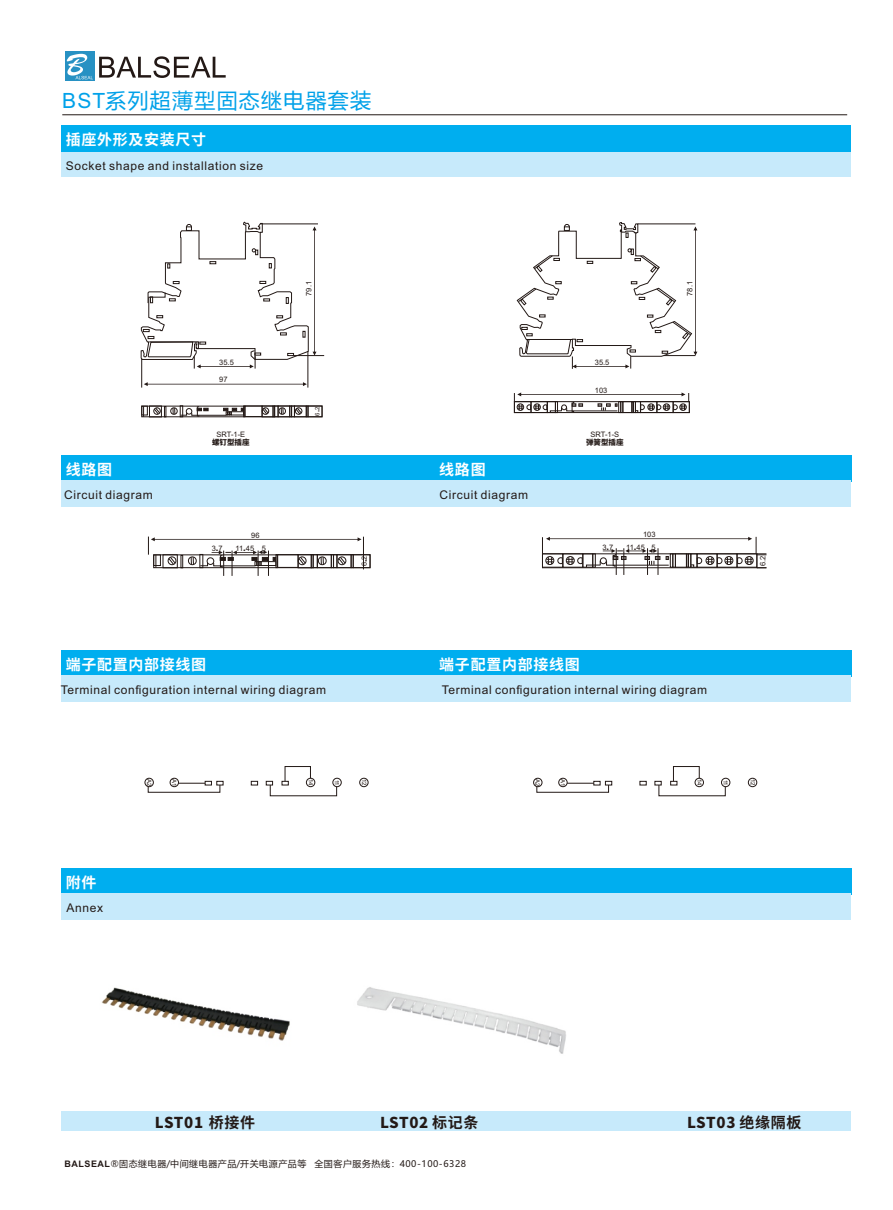
<style>
.page{position:relative;width:893px;height:1210px;background:#fff}
.page>*{position:absolute;margin:0;border:0;box-sizing:border-box;transform-origin:0 0}
.t1{font:21px "Microsoft Ya Hei";letter-spacing:.06em;color:#00a1e9}
.t2{font:700 15px "Source Han Sans CN";letter-spacing:.045em;color:#fff}
.t3{font:900 15px "Noto Sans Hans";letter-spacing:.035em;color:#231916}
.t4{font:12px "Arial";letter-spacing:.055em;color:#231916}
.t5{font:9px "Microsoft Ya Hei";letter-spacing:.06em;color:#231916}
.t6{font:7.5px "Arial";color:#231916}
.t7{font:900 7.5px "Noto Sans Hans";color:#231916}
.t8{font:7.2px "Arial";color:#231916}
.t9{font:6px "Arial";color:#231916}
.s1{font-family:"Arial"}
.s2{font-family:"Noto Sans Hans";font-weight:900}
.s3{font-family:"Source Han Sans CN";font-weight:700}
.s4{font-family:"Arial";font-weight:700}
</style>
<div class="page">
<div style="left:61px;top:1112px;width:789px;height:19px;background:#c7eafb"></div>
<div style="left:65px;top:51px;width:30px;height:30px;background:#2791c3"></div>
<svg style="left:67px;top:54px;width:26px;height:25px"></svg>
<svg style="left:99px;top:56px;width:127px;height:22px"></svg>
<hr style="left:62px;top:114px;width:785px;height:1px;background:#231916">
<div style="left:61px;top:455px;width:790px;height:27px;background:#00aeef"></div>
<div style="left:61px;top:151px;width:789px;height:26px;background:#c7eafb"></div>
<div style="left:61px;top:125px;width:789px;height:26px;background:#00aeef"></div>
<div style="left:61px;top:481px;width:789px;height:26px;background:#c7eafb"></div>
<div style="left:61px;top:650px;width:790px;height:26px;background:#00aeef"></div>
<div style="left:61px;top:676px;width:789px;height:26px;background:#c7eafb"></div>
<div style="left:61px;top:868px;width:790px;height:26px;background:#00aeef"></div>
<div style="left:61px;top:893px;width:789px;height:26px;background:#c7eafb"></div>
<img style="left:101px;top:987px;width:189px;height:54px">
<img style="left:357px;top:987px;width:209px;height:67px">
<div style="left:141px;top:406px;width:7px;height:9px;border:1px solid #231916"></div>
<div style="left:149px;top:406px;width:13px;height:11px;border:1px solid #231916"></div>
<div style="left:245px;top:405px;width:17px;height:12px;border:1px solid #231916"></div>
<div style="left:308px;top:405px;width:14px;height:12px;border:1px solid #231916"></div>
<div style="left:141px;top:406px;width:181px;height:11px;border:1px solid #231916"></div>
<svg style="left:153px;top:405px;width:92px;height:12px"></svg>
<svg style="left:262px;top:405px;width:46px;height:12px"></svg>
<svg style="left:514px;top:392px;width:175px;height:19px"></svg>
<svg style="left:516px;top:222px;width:181px;height:147px"></svg>
<hr style="left:292px;top:355px;width:32px;height:1px;background:#231916">
<hr style="left:260px;top:223px;width:58px;height:1px;background:#231916">
<svg style="left:140px;top:221px;width:176px;height:167px"></svg>
<hr style="left:363px;top:537px;width:1px;height:32px;background:#231916">
<svg style="left:148px;top:536px;width:213px;height:40px"></svg>
<svg style="left:542px;top:537px;width:224px;height:38px"></svg>
<div style="left:514px;top:401px;width:176px;height:12px;border:1px solid #231916"></div>
<div style="left:145px;top:778px;width:9px;height:9px;border:1px solid #231916;border-radius:50%"></div>
<div style="left:170px;top:778px;width:9px;height:9px;border:1px solid #231916;border-radius:50%"></div>
<div style="left:332px;top:778px;width:10px;height:9px;border:1px solid #231916;border-radius:50%"></div>
<div style="left:359px;top:778px;width:9px;height:9px;border:1px solid #231916;border-radius:50%"></div>
<svg style="left:147px;top:781px;width:76px;height:12px"></svg>
<svg style="left:251px;top:781px;width:7px;height:4px"></svg>
<svg style="left:266px;top:766px;width:71px;height:30px"></svg>
<div style="left:533px;top:778px;width:9px;height:9px;border:1px solid #231916;border-radius:50%"></div>
<div style="left:558px;top:778px;width:9px;height:9px;border:1px solid #231916;border-radius:50%"></div>
<div style="left:721px;top:778px;width:9px;height:9px;border:1px solid #231916;border-radius:50%"></div>
<div style="left:748px;top:778px;width:9px;height:9px;border:1px solid #231916;border-radius:50%"></div>
<svg style="left:536px;top:781px;width:76px;height:12px"></svg>
<svg style="left:639px;top:781px;width:8px;height:4px"></svg>
<svg style="left:654px;top:766px;width:72px;height:30px"></svg>
<h1 class="t1" style="left:62px;top:91px;width:310px"><span class="s1">BST</span>系列超薄型固态继电器套装</h1>
<p class="t2" style="left:66px;top:132px;width:142px">插座外形及安装尺⼨</p>
<p class="t4" style="left:66px;top:161px;width:199px">Socket shape and installation size</p>
<p class="t2" style="left:66px;top:462px;width:48px">线路图</p>
<p class="t4" style="left:64px;top:490px;width:90px">Circuit diagram</p>
<p class="t6" style="left:306px;top:296px;width:16px;rotate:-90deg">79.1</p>
<p class="t6" style="left:687px;top:296px;width:16px;rotate:-90deg">78.1</p>
<p class="t6" style="left:219px;top:359px;width:16px">35.5</p>
<p class="t6" style="left:219px;top:376px;width:10px">97</p>
<p class="t6" style="left:595px;top:359px;width:16px">35.5</p>
<p class="t6" style="left:595px;top:388px;width:14px">103</p>
<p class="t9" style="left:315px;top:416px;width:10px;rotate:-90deg">6<span class="s2">.</span>2</p>
<p class="t6" style="left:217px;top:431px;width:30px">SRT-1-E</p>
<p class="t7" style="left:212px;top:439px;width:39px">螺钉型插座</p>
<p class="t6" style="left:590px;top:431px;width:30px">SRT-1-S</p>
<p class="t7" style="left:586px;top:439px;width:39px">弹簧型插座</p>
<p class="t2" style="left:439px;top:462px;width:48px">线路图</p>
<p class="t4" style="left:439px;top:490px;width:90px">Circuit diagram</p>
<p class="t6" style="left:251px;top:533px;width:10px">96</p>
<p class="t6" style="left:643px;top:532px;width:14px">103</p>
<p class="t6" style="left:212px;top:545px;width:12px">3<span class="s2">.</span>7</p>
<p class="t6" style="left:235px;top:545px;width:32px">11<span class="s2">.</span>45 5</p>
<p class="t6" style="left:602px;top:544px;width:12px">3<span class="s2">.</span>7</p>
<p class="t6" style="left:626px;top:544px;width:31px">11<span class="s2">.</span>45 5</p>
<p class="t8" style="left:362px;top:566px;width:12px;rotate:-90deg">6<span class="s2">.</span>2</p>
<p class="t2" style="left:66px;top:657px;width:142px">端⼦配置内部接线图</p>
<p class="t4" style="left:61px;top:685px;width:267px">Terminal configuration internal wiring diagram</p>
<p class="t2" style="left:439px;top:657px;width:142px">端⼦配置内部接线图</p>
<p class="t4" style="left:442px;top:685px;width:267px">Terminal configuration internal wiring diagram</p>
<p class="t6" style="left:760px;top:566px;width:12px;rotate:-90deg">6.2</p>
<p class="t2" style="left:66px;top:875px;width:32px">附件</p>
<p class="t4" style="left:67px;top:903px;width:38px">Annex</p>
<p class="t9" style="left:151px;top:779px;width:9px;rotate:90deg">A2</p>
<p class="t9" style="left:176px;top:779px;width:9px;rotate:90deg">A1</p>
<p class="t9" style="left:313px;top:779px;width:8px;rotate:90deg">14</p>
<p class="t9" style="left:339px;top:779px;width:8px;rotate:90deg">11</p>
<p class="t9" style="left:366px;top:779px;width:8px;rotate:90deg">12</p>
<p class="t9" style="left:540px;top:779px;width:9px;rotate:90deg">A2</p>
<p class="t9" style="left:565px;top:779px;width:9px;rotate:90deg">A1</p>
<p class="t9" style="left:702px;top:779px;width:8px;rotate:90deg">14</p>
<p class="t9" style="left:728px;top:779px;width:8px;rotate:90deg">11</p>
<p class="t9" style="left:755px;top:779px;width:8px;rotate:90deg">12</p>
<p class="t3" style="left:380px;top:1115px;width:100px">LST02 <span class="s3">标记条</span></p>
<p class="t3" style="left:687px;top:1115px;width:116px">LST03 <span class="s3">绝缘隔板</span></p>
<p class="t3" style="left:155px;top:1115px;width:102px">LST01 <span class="s3">桥接件</span></p>
<p class="t5" style="left:65px;top:1159px;width:403px"><span class="s4">BALSEAL</span>®固态继电器/中间继电器产品/开关电源产品等 全国客户服务热线：400-100-6328</p>
</div>
